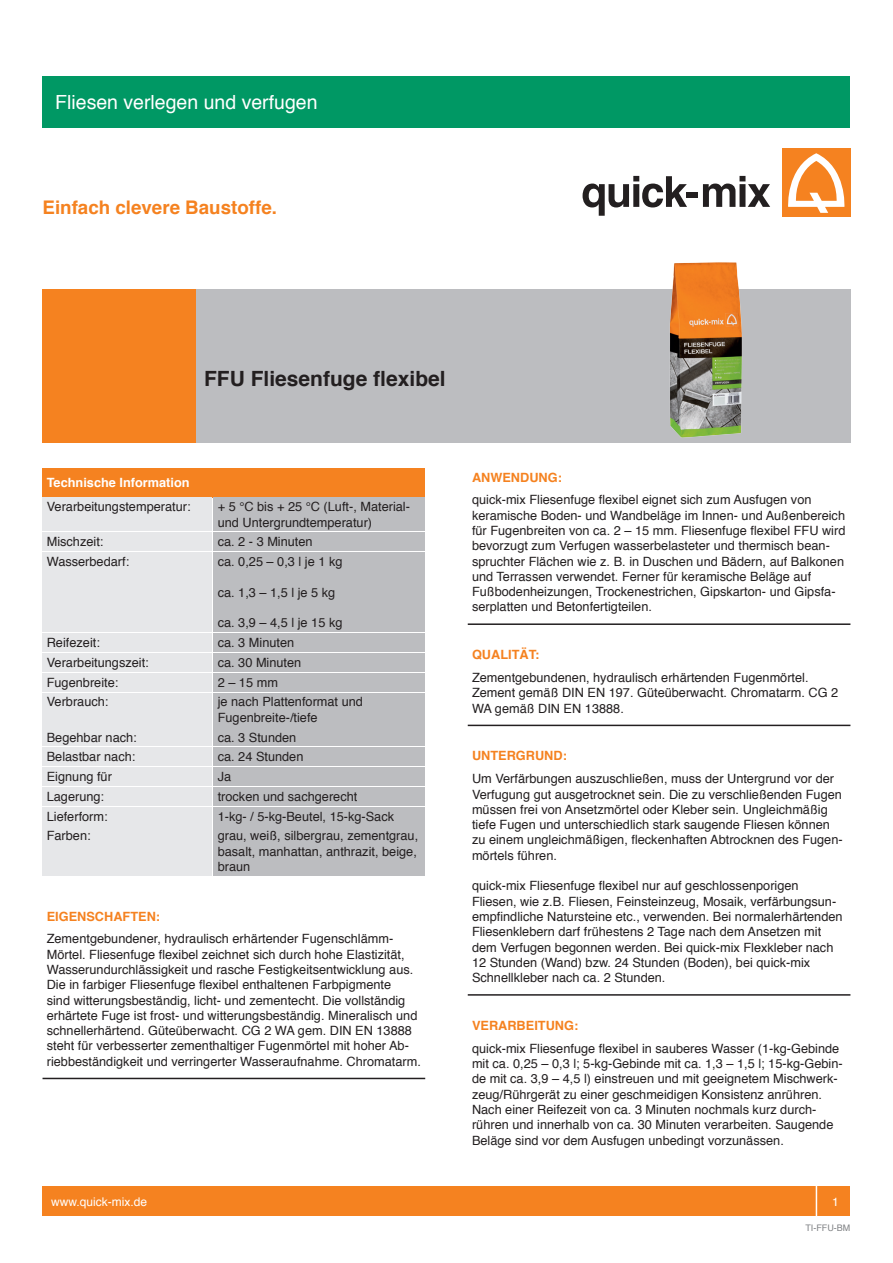
<style>
.page{position:relative;width:893px;height:1263px;background:#fff}
.page>*{position:absolute;margin:0;border:0;box-sizing:border-box;transform-origin:0 0}
.t1{font:700 21px "Helvetica";color:#231f20}
.t2{font:19.5px "Helvetica";color:#fff}
.t3{font:700 18.75px "Helvetica";color:#f58220}
.t4{font:12.75px/15.3px "Helvetica";color:#231f20}
.t5{font:700 12.75px "Helvetica";color:#f58220}
.t6{font:700 12.75px "Helvetica";color:#fff}
.t7{font:12px "Helvetica";color:#fff}
.t8{font:9px "Helvetica";color:#808285}
</style>
<div class="page">
<div style="left:43px;top:77px;width:807px;height:51px;background:#009864"></div>
<svg style="left:583px;top:176px;width:104px;height:40px"></svg>
<div style="left:686px;top:192px;width:12px;height:6px;background:#231f20"></div>
<svg style="left:703px;top:176px;width:67px;height:31px"></svg>
<div style="left:782px;top:149px;width:68px;height:68px;background:#f58220"></div>
<svg style="left:788px;top:153px;width:57px;height:60px"></svg>
<div style="left:43px;top:1186px;width:807px;height:30px;background:#f58220"></div>
<div style="left:816px;top:1181px;width:39px;height:40px;border:2px solid #fff"></div>
<div style="left:191px;top:289px;width:659px;height:153px;background:#bcbdc0"></div>
<div style="left:43px;top:289px;width:153px;height:153px;background:#f58220"></div>
<img style="left:670px;top:262px;width:72px;height:176px">
<div style="left:43px;top:468px;width:382px;height:29px;background:#f58220"></div>
<div style="left:43px;top:497px;width:169px;height:34px;background:#e6e7e9"></div>
<div style="left:213px;top:497px;width:212px;height:34px;background:#bcbdc0"></div>
<div style="left:43px;top:533px;width:169px;height:18px;background:#e6e7e9"></div>
<div style="left:213px;top:533px;width:212px;height:18px;background:#bcbdc0"></div>
<div style="left:43px;top:552px;width:169px;height:80px;background:#e6e7e9"></div>
<div style="left:213px;top:552px;width:212px;height:80px;background:#bcbdc0"></div>
<div style="left:43px;top:633px;width:169px;height:19px;background:#e6e7e9"></div>
<div style="left:213px;top:633px;width:212px;height:19px;background:#bcbdc0"></div>
<div style="left:43px;top:653px;width:169px;height:19px;background:#e6e7e9"></div>
<div style="left:213px;top:653px;width:212px;height:19px;background:#bcbdc0"></div>
<div style="left:43px;top:673px;width:169px;height:18px;background:#e6e7e9"></div>
<div style="left:213px;top:673px;width:212px;height:18px;background:#bcbdc0"></div>
<div style="left:43px;top:693px;width:169px;height:33px;background:#e6e7e9"></div>
<div style="left:213px;top:693px;width:212px;height:33px;background:#bcbdc0"></div>
<div style="left:43px;top:728px;width:169px;height:18px;background:#e6e7e9"></div>
<div style="left:213px;top:728px;width:212px;height:18px;background:#bcbdc0"></div>
<div style="left:43px;top:747px;width:169px;height:19px;background:#e6e7e9"></div>
<div style="left:213px;top:747px;width:212px;height:19px;background:#bcbdc0"></div>
<div style="left:43px;top:767px;width:169px;height:19px;background:#e6e7e9"></div>
<div style="left:213px;top:767px;width:212px;height:19px;background:#bcbdc0"></div>
<div style="left:43px;top:787px;width:169px;height:18px;background:#e6e7e9"></div>
<div style="left:213px;top:787px;width:212px;height:18px;background:#bcbdc0"></div>
<div style="left:43px;top:807px;width:169px;height:18px;background:#e6e7e9"></div>
<div style="left:213px;top:807px;width:212px;height:18px;background:#bcbdc0"></div>
<div style="left:43px;top:826px;width:169px;height:50px;background:#e6e7e9"></div>
<div style="left:213px;top:826px;width:212px;height:50px;background:#bcbdc0"></div>
<hr style="left:43px;top:1078px;width:382px;height:1px;background:#231f20">
<hr style="left:468px;top:623px;width:382px;height:2px;background:#231f20">
<hr style="left:468px;top:725px;width:382px;height:1px;background:#231f20">
<hr style="left:468px;top:994px;width:382px;height:2px;background:#231f20">
<p class="t2" style="left:55px;top:87px;width:264px">Fliesen verlegen und verfugen</p>
<p class="t3" style="left:43px;top:192px;width:236px">Einfach clevere Baustoffe.</p>
<p class="t1" style="left:204px;top:361px;width:243px">FFU Fliesenfuge flexibel</p>
<p class="t6" style="left:47px;top:473px;width:144px">Technische Information</p>
<p class="t4" style="left:47px;top:500px;width:145px">Verarbeitungstemperatur:</p>
<p class="t4" style="left:218px;top:500px;width:194px">+ 5 °C bis + 25 °C (Luft-, Material&shy;und Untergrundtemperatur)</p>
<p class="t4" style="left:47px;top:535px;width:58px">Mischzeit:</p>
<p class="t4" style="left:218px;top:535px;width:96px">ca. 2 - 3 Minuten</p>
<p class="t4" style="left:47px;top:554px;width:84px">Wasserbedarf:</p>
<p class="t4" style="left:218px;top:554px;width:126px">ca. 0,25 – 0,3 l je 1 kg</p>
<p class="t4" style="left:218px;top:585px;width:119px">ca. 1,3 – 1,5 l je 5 kg</p>
<p class="t4" style="left:218px;top:616px;width:126px">ca. 3,9 – 4,5 l je 15 kg</p>
<p class="t4" style="left:47px;top:635px;width:55px">Reifezeit:</p>
<p class="t4" style="left:218px;top:635px;width:78px">ca. 3 Minuten</p>
<p class="t4" style="left:47px;top:655px;width:104px">Verarbeitungszeit:</p>
<p class="t4" style="left:218px;top:655px;width:85px">ca. 30 Minuten</p>
<p class="t4" style="left:47px;top:675px;width:73px">Fugenbreite:</p>
<p class="t4" style="left:218px;top:675px;width:62px">2 – 15 mm</p>
<p class="t4" style="left:47px;top:695px;width:63px">Verbrauch:</p>
<p class="t4" style="left:218px;top:695px;width:147px">je nach Plattenformat und<br>Fugenbreite-/tiefe</p>
<p class="t4" style="left:47px;top:730px;width:92px">Begehbar nach:</p>
<p class="t4" style="left:218px;top:730px;width:80px">ca. 3 Stunden</p>
<p class="t4" style="left:47px;top:749px;width:90px">Belastbar nach:</p>
<p class="t4" style="left:218px;top:749px;width:87px">ca. 24 Stunden</p>
<p class="t4" style="left:47px;top:769px;width:67px">Eignung für</p>
<p class="t4" style="left:218px;top:769px;width:15px">Ja</p>
<p class="t4" style="left:47px;top:789px;width:59px">Lagerung:</p>
<p class="t4" style="left:218px;top:789px;width:141px">trocken und sachgerecht</p>
<p class="t4" style="left:47px;top:809px;width:62px">Lieferform:</p>
<p class="t4" style="left:218px;top:809px;width:178px">1-kg- / 5-kg-Beutel, 15-kg-Sack</p>
<p class="t4" style="left:47px;top:829px;width:45px">Farben:</p>
<p class="t4" style="left:218px;top:829px;width:202px;text-align:justify">grau, weiß, silbergrau, zementgrau, basalt, manhattan, anthrazit, beige, braun</p>
<p class="t5" style="left:47px;top:906px;width:115px">EIGENSCHAFTEN:</p>
<p class="t4" style="left:47px;top:931px;width:376px">Zementgebundener, hydraulisch erhärtender Fugenschlämm-Mörtel. Fliesenfuge flexibel zeichnet sich durch hohe Elastizität, Wasserundurchlässigkeit und rasche Festigkeitsentwicklung aus.<br>Die in farbiger Fliesenfuge flexibel enthaltenen Farbpigmente<br>sind witterungsbeständig, licht- und zementecht. Die vollständig erhärtete Fuge ist frost- und witterungsbeständig. Mineralisch und schnellerhärtend. Güteüberwacht. CG 2 WA gem. DIN EN 13888 steht für verbesserter zementhaltiger Fugenmörtel mit hoher Ab&shy;riebbeständigkeit und verringerter Wasseraufnahme. Chromatarm.</p>
<p class="t5" style="left:472px;top:467px;width:91px">ANWENDUNG:</p>
<p class="t4" style="left:472px;top:493px;width:375px">quick-mix Fliesenfuge flexibel eignet sich zum Ausfugen von keramische Boden- und Wandbeläge im Innen- und Außenbereich für Fugenbreiten von ca. 2 – 15 mm. Fliesenfuge flexibel FFU wird bevorzugt zum Verfugen wasserbelasteter und thermisch bean&shy;spruchter Flächen wie z. B. in Duschen und Bädern, auf Balkonen und Terrassen verwendet. Ferner für keramische Beläge auf Fußbodenheizungen, Trockenestrichen, Gipskarton- und Gipsfa&shy;serplatten und Betonfertigteilen.</p>
<p class="t5" style="left:472px;top:644px;width:69px">QUALITÄT:</p>
<p class="t4" style="left:472px;top:670px;width:368px">Zementgebundenen, hydraulisch erhärtenden Fugenmörtel.<br>Zement gemäß DIN EN 197. Güteüberwacht. Chromatarm. CG 2<br>WA gemäß DIN EN 13888.</p>
<p class="t5" style="left:472px;top:746px;width:96px">UNTERGRUND:</p>
<p class="t4" style="left:472px;top:771px;width:372px">Um Verfärbungen auszuschließen, muss der Untergrund vor der Verfugung gut ausgetrocknet sein. Die zu verschließenden Fugen müssen frei von Ansetzmörtel oder Kleber sein. Ungleichmäßig tiefe Fugen und unterschiedlich stark saugende Fliesen können zu einem ungleichmäßigen, fleckenhaften Abtrocknen des Fugen&shy;mörtels führen.</p>
<p class="t4" style="left:472px;top:878px;width:372px">quick-mix Fliesenfuge flexibel nur auf geschlossenporigen Fliesen, wie z.B. Fliesen, Feinsteinzeug, Mosaik, verfärbungsun&shy;empfindliche Natursteine etc., verwenden. Bei normalerhärtenden Fliesenklebern darf frühestens 2 Tage nach dem Ansetzen mit dem Verfugen begonnen werden. Bei quick-mix Flexkleber nach 12 Stunden (Wand) bzw. 24 Stunden (Boden), bei quick-mix Schnellkleber nach ca. 2 Stunden.</p>
<p class="t5" style="left:472px;top:1015px;width:108px">VERARBEITUNG:</p>
<p class="t4" style="left:472px;top:1041px;width:372px">quick-mix Fliesenfuge flexibel in sauberes Wasser (1-kg-Gebinde mit ca. 0,25 – 0,3 l; 5-kg-Gebinde mit ca. 1,3 – 1,5 l; 15-kg-Gebin&shy;de mit ca. 3,9 – 4,5 l) einstreuen und mit geeignetem Mischwerk&shy;zeug/Rührgerät zu einer geschmeidigen Konsistenz anrühren.<br>Nach einer Reifezeit von ca. 3 Minuten nochmals kurz durch&shy;rühren und innerhalb von ca. 30 Minuten verarbeiten. Saugende Beläge sind vor dem Ausfugen unbedingt vorzunässen.</p>
<p class="t7" style="left:51px;top:1192px;width:98px">www.quick-mix.de</p>
<p class="t7" style="left:832px;top:1192px;width:8px">1</p>
<p class="t8" style="left:805px;top:1221px;width:46px">TI-FFU-BM</p>
</div>
